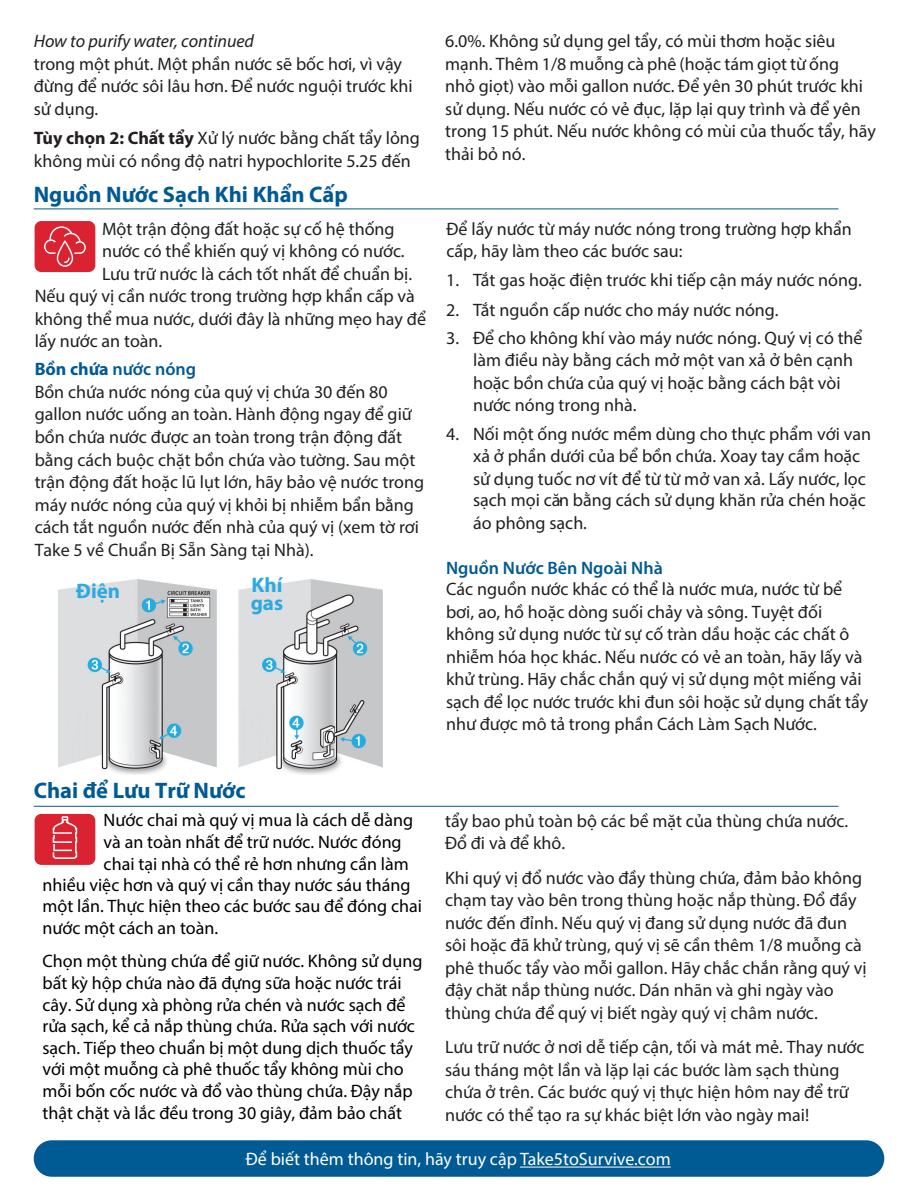
<style>
.page{position:relative;width:918px;height:1188px;background:#fff}
.page>*{position:absolute;margin:0;border:0;box-sizing:border-box;transform-origin:0 0}
.t1{font:700 22.5px "Myriad Pro";color:#005a93}
.t2{font:700 21px/18px "Myriad Pro";color:#2baae1}
.t3{font:18px/22.5px "Myriad Pro";color:#231f20}
.t4{font:18px/21.6px "Myriad Pro";color:#000}
.t5{font:18px "Myriad Pro";color:#fff}
.t6{font:italic 18px "Myriad Pro";color:#231f20}
.t7{font:600 18px "Myriad Pro";color:#005a93}
.s1{font-weight:700}
.s2{font-weight:700;color:#005a93}
.s3{font-weight:600;color:#005a93}
</style>
<div class="page">
<div style="left:34px;top:1140px;width:850px;height:37px;background:#005a93;border-radius:18px"></div>
<hr style="left:520px;top:1167px;width:151px;height:1px;background:#fff">
<div style="left:35px;top:814px;width:60px;height:51px;background:#db2230;border-radius:7px"></div>
<svg style="left:53px;top:816px;width:24px;height:43px"></svg>
<div style="left:35px;top:221px;width:60px;height:51px;background:#db2230;border-radius:7px"></div>
<svg style="left:44px;top:226px;width:42px;height:41px"></svg>
<hr style="left:34px;top:209px;width:805px;height:1px;background:#005a93">
<hr style="left:34px;top:806px;width:805px;height:1px;background:#005a93">
<img style="left:58px;top:579px;width:325px;height:196px">
<p class="t6" style="left:34px;top:30px;width:222px">How to purify water, continued</p>
<p class="t3" style="left:34px;top:52px;width:380px">trong một phút. Một phần nước sẽ bốc hơi, vì vậy đừng để nước sôi lâu hơn. Để nước nguội trước khi sử dụng.</p>
<p class="t3" style="left:34px;top:126px;width:388px"><span class="s1">Tùy chọn 2: Chất tẩy</span> Xử lý nước bằng chất tẩy lỏng không mùi có nồng độ natri hypochlorite 5.25 đến</p>
<p class="t1" style="left:34px;top:180px;width:316px">Nguồn Nước Sạch Khi Khẩn Cấp</p>
<p class="t3" style="left:102px;top:217px;width:294px">Một trận động đất hoặc sự cố hệ thống</p>
<p class="t3" style="left:102px;top:239px;width:304px">nước có thể khiến quý vị không có nước.</p>
<p class="t3" style="left:102px;top:262px;width:312px">Lưu trữ nước là cách tốt nhất để chuẩn bị.</p>
<p class="t3" style="left:35px;top:284px;width:382px">Nếu quý vị cần nước trong trường hợp khẩn cấp và</p>
<p class="t3" style="left:35px;top:307px;width:393px">không thể mua nước, dưới đây là những mẹo hay để</p>
<p class="t3" style="left:35px;top:329px;width:129px">lấy nước an toàn.</p>
<p class="t3" style="left:35px;top:358px;width:391px"><span class="s2">Bồn chứa</span> <span class="s3">nước nóng<br></span>Bồn chứa nước nóng của quý vị chứa 30 đến 80 gallon nước uống an toàn. Hành động ngay để giữ bồn chứa nước được an toàn trong trận động đất bằng cách buộc chặt bồn chứa vào tường. Sau một trận động đất hoặc lũ lụt lớn, hãy bảo vệ nước trong máy nước nóng của quý vị khỏi bị nhiễm bẩn bằng cách tắt nguồn nước đến nhà của quý vị (xem tờ rơi Take 5 về Chuẩn Bị Sẵn Sàng tại Nhà).</p>
<p class="t2" style="left:76px;top:581px;width:46px">Điện</p>
<p class="t2" style="left:251px;top:575px;width:34px">Khí gas</p>
<p class="t1" style="left:34px;top:775px;width:213px">Chai để Lưu Trữ Nước</p>
<p class="t4" style="left:104px;top:809px;width:311px">Nước chai mà quý vị mua là cách dễ dàng</p>
<p class="t4" style="left:104px;top:831px;width:300px">và an toàn nhất để trữ nước. Nước đóng</p>
<p class="t4" style="left:104px;top:852px;width:307px">chai tại nhà có thể rẻ hơn nhưng cần làm</p>
<p class="t4" style="left:43px;top:873px;width:370px">nhiều việc hơn và quý vị cần thay nước sáu tháng</p>
<p class="t4" style="left:43px;top:895px;width:381px">một lần. Thực hiện theo các bước sau để đóng chai</p>
<p class="t4" style="left:43px;top:917px;width:177px">nước một cách an toàn.</p>
<p class="t4" style="left:43px;top:950px;width:381px">Chọn một thùng chứa để giữ nước. Không sử dụng bất kỳ hộp chứa nào đã đựng sữa hoặc nước trái cây. Sử dụng xà phòng rửa chén và nước sạch để rửa sạch, kể cả nắp thùng chứa. Rửa sạch với nước sạch. Tiếp theo chuẩn bị một dung dịch thuốc tẩy với một muỗng cà phê thuốc tẩy không mùi cho mỗi bốn cốc nước và đổ vào thùng chứa. Đậy nắp thật chặt và lắc đều trong 30 giây, đảm bảo chất</p>
<p class="t3" style="left:445px;top:30px;width:432px">6.0%. Không sử dụng gel tẩy, có mùi thơm hoặc siêu mạnh. Thêm 1/8 muỗng cà phê (hoặc tám giọt từ ống<br>nhỏ giọt) vào mỗi gallon nước. Để yên 30 phút trước khi sử dụng. Nếu nước có vẻ đục, lặp lại quy trình và để yên trong 15 phút. Nếu nước không có mùi của thuốc tẩy, hãy thải bỏ nó.</p>
<p class="t3" style="left:447px;top:217px;width:407px">Để lấy nước từ máy nước nóng trong trường hợp khẩn cấp, hãy làm theo các bước sau:</p>
<p class="t3" style="left:446px;top:269px;width:417px">1. Tắt gas hoặc điện trước khi tiếp cận máy nước nóng.</p>
<p class="t3" style="left:446px;top:298px;width:334px">2. Tắt nguồn cấp nước cho máy nước nóng.</p>
<p class="t3" style="left:473px;top:327px;width:391px;text-indent:-27px">3. Để cho không khí vào máy nước nóng. Quý vị có thể làm điều này bằng cách mở một van xả ở bên cạnh hoặc bồn chứa của quý vị hoặc bằng cách bật vòi nước nóng trong nhà.</p>
<p class="t3" style="left:473px;top:423px;width:399px;text-indent:-27px">4. Nối một ống nước mềm dùng cho thực phẩm với van xả ở phần dưới của bể bồn chứa. Xoay tay cầm hoặc sử dụng tuốc nơ vít để từ từ mở van xả. Lấy nước, lọc sạch mọi că·n bằng cách sử dụng khăn rửa chén hoặc áo phông sạch.</p>
<p class="t7" style="left:446px;top:556px;width:218px">Nguồn Nước Bên Ngoài Nhà</p>
<p class="t3" style="left:446px;top:578px;width:424px">Các nguồn nước khác có thể là nước mưa, nước từ bể bơi, ao, hồ hoặc dòng suối chảy và sông. Tuyệt đối không sử dụng nước từ sự cố tràn dầu hoặc các chất ô nhiễm hóa học khác. Nếu nước có vẻ an toàn, hãy lấy và khử trùng. Hãy chắc chắn quý vị sử dụng một miếng vải sạch để lọc nước trước khi đun sôi hoặc sử dụng chất tẩy như được mô tả trong phần Cách Làm Sạch Nước.</p>
<p class="t3" style="left:445px;top:809px;width:405px">tẩy bao phủ toàn bộ các bề mặt của thùng chứa nước.<br>Đổ đi và để khô.</p>
<p class="t3" style="left:445px;top:866px;width:423px">Khi quý vị đổ nước vào đầy thùng chứa, đảm bảo không chạm tay vào bên trong thùng hoặc nắp thùng. Đổ đầy nước đến đỉnh. Nếu quý vị đang sử dụng nước đã đun sôi hoặc đã khử trùng, quý vị sẽ cần thêm 1/8 muỗng cà phê thuốc tẩy vào mỗi gallon. Hãy chắc chắn rằng quý vị đậy chăt nắp thùng nước. Dán nhãn và ghi ngày vào thùng chứa để quý vị biết ngày quý vị châm nước.</p>
<p class="t3" style="left:445px;top:1036px;width:421px">Lưu trữ nước ở nơi dễ tiếp cận, tối và mát mẻ. Thay nước sáu tháng một lần và lặp lại các bước làm sạch thùng chứa ở trên. Các bước quý vị thực hiện hôm nay để trữ nước có thể tạo ra sự khác biệt lớn vào ngày mai!</p>
<p class="t5" style="left:246px;top:1148px;width:427px">Để biết thêm thông tin, hãy truy cập Take5toSurvive.com</p>
</div>
